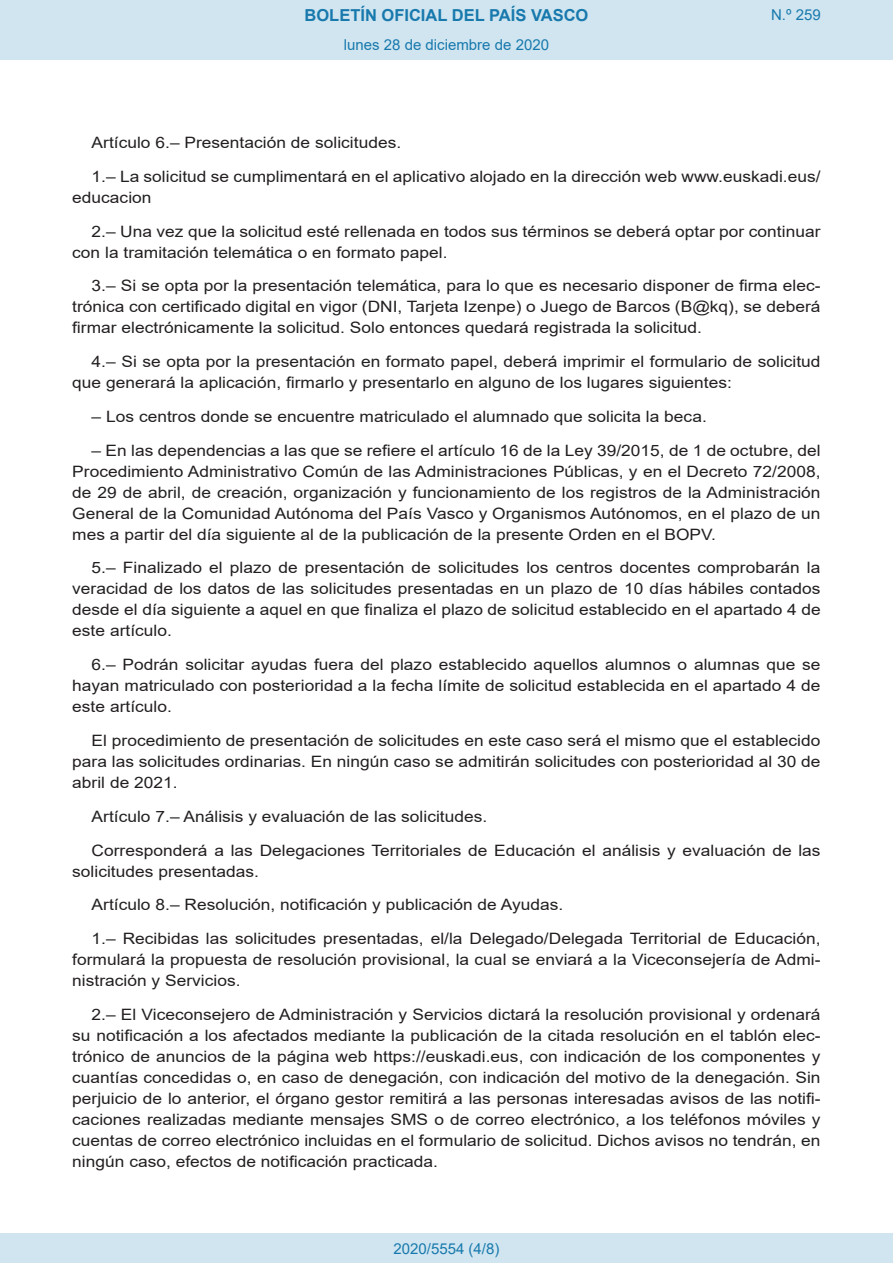
<style>
.page{position:relative;width:893px;height:1263px;background:#fff}
.page>*{position:absolute;margin:0;border:0;box-sizing:border-box;transform-origin:0 0}
.t1{font:700 16.5px "Arial";color:#1879ad}
.BOPVDetalle{font:15.6px/21px "Arial";color:#231f20;text-align:justify;scale:1.11 1}
.Paginacion_Centro{font:15px "Arial";color:#1879ad}
</style>
<div class="page">
<div style="left:0;top:0;width:893px;height:60px;background:#d0e5f0"></div>
<div style="left:0;top:1233px;width:893px;height:30px;background:#d0e5f0"></div>
<p class="t1" style="left:305px;top:3px;width:285px">BOLETÍN OFICIAL DEL PAÍS VASCO</p>
<p class="Paginacion_Centro" style="left:344px;top:35px;width:207px">lunes 28 de diciembre de 2020</p>
<p class="Paginacion_Centro" style="left:771px;top:5px;width:51px">N.º 259</p>
<p class="BOPVDetalle" style="left:92px;top:132px;width:280px">Artículo 6.– Presentación de solicitudes.</p>
<p class="BOPVDetalle" style="left:72px;top:166px;width:676px;text-indent:19px">1.– La solicitud se cumplimentará en el aplicativo alojado en la dirección web www.euskadi.eus/ educacion</p>
<p class="BOPVDetalle" style="left:72px;top:221px;width:675px;text-indent:19px">2.– Una vez que la solicitud esté rellenada en todos sus términos se deberá optar por continuar con la tramitación telemática o en formato papel.</p>
<p class="BOPVDetalle" style="left:72px;top:275px;width:676px;text-indent:19px">3.– Si se opta por la presentación telemática, para lo que es necesario disponer de firma elec&shy;trónica con certificado digital en vigor (DNI, Tarjeta Izenpe) o Juego de Barcos (B@kq), se deberá firmar electrónicamente la solicitud. Solo entonces quedará registrada la solicitud.</p>
<p class="BOPVDetalle" style="left:72px;top:351px;width:676px;text-indent:19px">4.– Si se opta por la presentación en formato papel, deberá imprimir el formulario de solicitud que generará la aplicación, firmarlo y presentarlo en alguno de los lugares siguientes:</p>
<p class="BOPVDetalle" style="left:92px;top:406px;width:556px">– Los centros donde se encuentre matriculado el alumnado que solicita la beca.</p>
<p class="BOPVDetalle" style="left:72px;top:440px;width:676px;text-indent:19px">– En las dependencias a las que se refiere el artículo 16 de la Ley 39/2015, de 1 de octubre, del Procedimiento Administrativo Común de las Administraciones Públicas, y en el Decreto 72/2008, de 29 de abril, de creación, organización y funcionamiento de los registros de la Administración General de la Comunidad Autónoma del País Vasco y Organismos Autónomos, en el plazo de un mes a partir del día siguiente al de la publicación de la presente Orden en el BOPV.</p>
<p class="BOPVDetalle" style="left:72px;top:557px;width:676px;text-indent:19px">5.– Finalizado el plazo de presentación de solicitudes los centros docentes comprobarán la veracidad de los datos de las solicitudes presentadas en un plazo de 10 días hábiles contados desde el día siguiente a aquel en que finaliza el plazo de solicitud establecido en el apartado 4 de este artículo.</p>
<p class="BOPVDetalle" style="left:72px;top:654px;width:676px;text-indent:19px">6.– Podrán solicitar ayudas fuera del plazo establecido aquellos alumnos o alumnas que se hayan matriculado con posterioridad a la fecha límite de solicitud establecida en el apartado 4 de este artículo.</p>
<p class="BOPVDetalle" style="left:72px;top:730px;width:676px;text-indent:19px">El procedimiento de presentación de solicitudes en este caso será el mismo que el establecido para las solicitudes ordinarias. En ningún caso se admitirán solicitudes con posterioridad al 30 de abril de 2021.</p>
<p class="BOPVDetalle" style="left:92px;top:806px;width:358px">Artículo 7.– Análisis y evaluación de las solicitudes.</p>
<p class="BOPVDetalle" style="left:72px;top:839px;width:676px;text-indent:19px">Corresponderá a las Delegaciones Territoriales de Educación el análisis y evaluación de las solicitudes presentadas.</p>
<p class="BOPVDetalle" style="left:92px;top:894px;width:426px">Artículo 8.– Resolución, notificación y publicación de Ayudas.</p>
<p class="BOPVDetalle" style="left:72px;top:928px;width:676px;text-indent:19px">1.– Recibidas las solicitudes presentadas, el/la Delegado/Delegada Territorial de Educación, formulará la propuesta de resolución provisional, la cual se enviará a la Viceconsejería de Admi&shy;nistración y Servicios.</p>
<p class="BOPVDetalle" style="left:72px;top:1004px;width:676px;text-indent:19px">2.– El Viceconsejero de Administración y Servicios dictará la resolución provisional y ordenará su notificación a los afectados mediante la publicación de la citada resolución en el tablón elec&shy;trónico de anuncios de la página web https://euskadi.eus, con indicación de los componentes y cuantías concedidas o, en caso de denegación, con indicación del motivo de la denegación. Sin perjuicio de lo anterior, el órgano gestor remitirá a las personas interesadas avisos de las notifi&shy;caciones realizadas mediante mensajes SMS o de correo electrónico, a los teléfonos móviles y cuentas de correo electrónico incluidas en el formulario de solicitud. Dichos avisos no tendrán, en ningún caso, efectos de notificación practicada.</p>
<p class="Paginacion_Centro" style="left:393px;top:1238px;width:107px">2020/5554 (4/8)</p>
</div>
